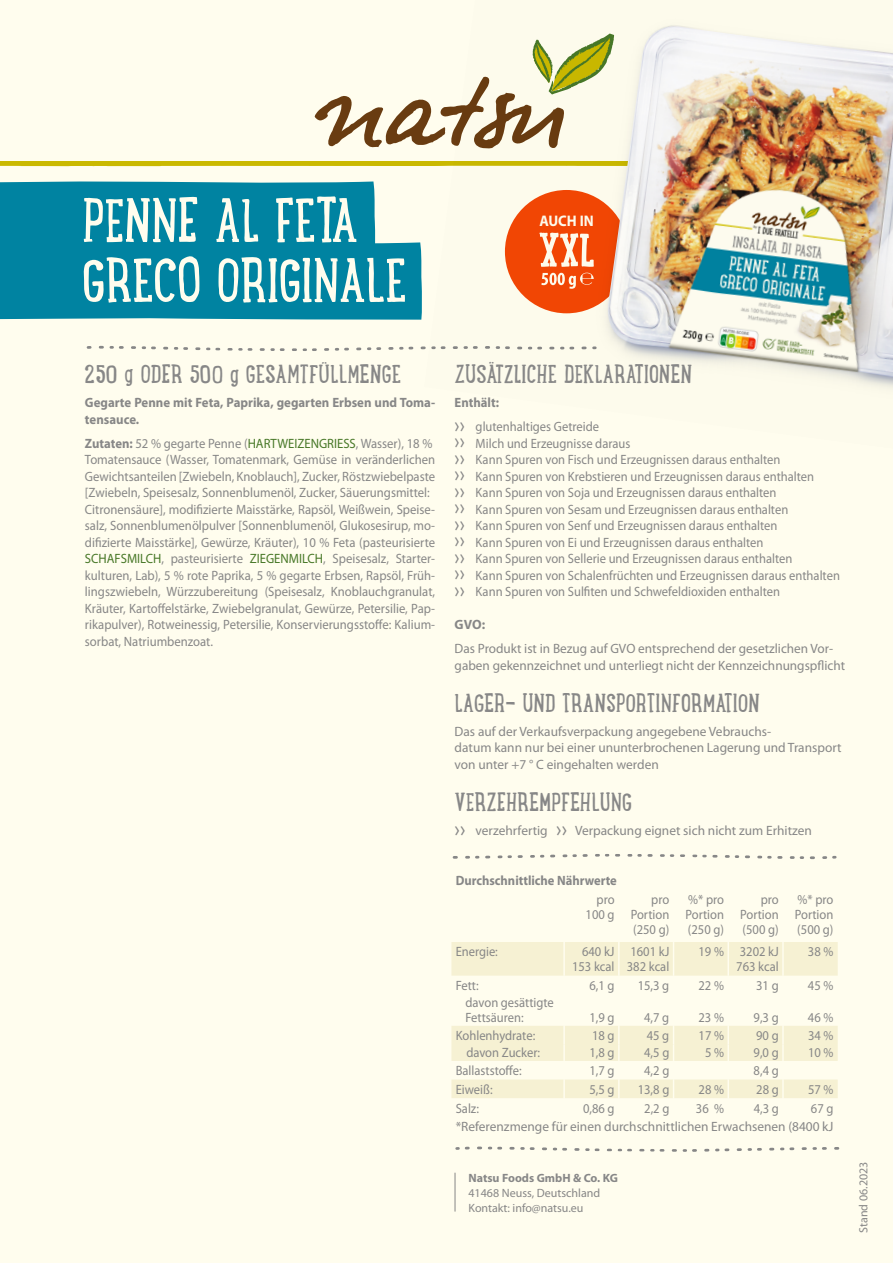
<style>
.page{position:relative;width:893px;height:1263px;background:#fffdee}
.page>*{position:absolute;margin:0;border:0;box-sizing:border-box;transform-origin:0 0}
.t1{font:61.2px/60px "Lunch Box Slab";letter-spacing:-.01em;color:#fffdee}
.t2{font:25.5px "Lunch Box Slab";color:#878787}
.t3{font:700 15.3px "Myriad Pro";color:#fffdee;scale:.94 1}
.t4{font:13.5px/15px "Myriad Pro";color:#878787;scale:.93 1}
.t5{font:13.5px/16.5px "Myriad Pro";color:#878787;scale:.94 1}
.t6{font:13.5px/16.5px "Myriad Pro";color:#878787}
.t7{font:700 13.5px/16.5px "Myriad Pro";color:#878787;scale:.95 1}
.t8{font:700 13.5px "Myriad Pro";color:#878787;scale:.93 1}
.t9{font:700 13.5px "Myriad Pro";color:#878787}
.t10{font:12px/15px "Myriad Pro";color:#878787}
.t11{font:700 12px "Myriad Pro";color:#878787}
.s1{font-weight:700}
.s2{color:#487828}
.s3{font-family:"Lunch Box Slab";font-size:15px}
</style>
<div class="page">
<svg style="left:0;top:162px;width:424px;height:5px"></svg>
<svg style="left:314px;top:96px;width:110px;height:52px"></svg>
<svg style="left:86px;top:345px;width:338px;height:6px"></svg>
<img style="left:424px;top:25px;width:469px;height:364px">
<img style="left:603px;top:26px;width:290px;height:351px">
<svg style="left:0;top:181px;width:422px;height:139px;background:#108aa5"></svg>
<hr style="left:455px;top:1173px;width:1px;height:38px;background:#878787">
<svg style="left:452px;top:854px;width:385px;height:6px"></svg>
<svg style="left:455px;top:1146px;width:385px;height:6px"></svg>
<svg style="left:451px;top:942px;width:387px;height:156px;fill:#f6f1d3"></svg>
<hr style="left:618px;top:942px;width:2px;height:34px;background:#fffdee">
<hr style="left:673px;top:942px;width:1px;height:34px;background:#fffdee">
<hr style="left:727px;top:942px;width:2px;height:34px;background:#fffdee">
<hr style="left:782px;top:942px;width:2px;height:34px;background:#fffdee">
<svg style="left:618px;top:976px;width:2px;height:18px"></svg>
<svg style="left:673px;top:976px;width:1px;height:18px"></svg>
<svg style="left:727px;top:976px;width:2px;height:18px"></svg>
<svg style="left:782px;top:976px;width:2px;height:18px"></svg>
<hr style="left:618px;top:994px;width:2px;height:32px;background:#fffdee">
<hr style="left:673px;top:994px;width:1px;height:32px;background:#fffdee">
<hr style="left:727px;top:994px;width:2px;height:32px;background:#fffdee">
<hr style="left:782px;top:994px;width:2px;height:32px;background:#fffdee">
<svg style="left:618px;top:1026px;width:2px;height:72px"></svg>
<svg style="left:673px;top:1026px;width:1px;height:72px"></svg>
<svg style="left:727px;top:1026px;width:2px;height:72px"></svg>
<svg style="left:782px;top:1026px;width:2px;height:72px"></svg>
<hr style="left:563px;top:942px;width:2px;height:34px;background:#fffdee">
<svg style="left:563px;top:976px;width:2px;height:18px"></svg>
<hr style="left:563px;top:994px;width:2px;height:32px;background:#fffdee">
<svg style="left:563px;top:1026px;width:2px;height:72px"></svg>
<h1 class="t1" style="left:82px;top:187px;width:326px">PENNE AL FETA<br>GRECO ORIGINALE</h1>
<p class="t3" style="left:539px;top:211px;width:59px">AUCH IN</p>
<h2 class="t2" style="left:85px;top:353px;width:318px">250 g ODER 500 g GESAMTFÜLLMENGE</h2>
<p class="t7" style="left:85px;top:394px;width:370px">Gegarte Penne mit Feta, Paprika, gegarten Erbsen und Toma&shy;tensauce.</p>
<p class="t5" style="left:85px;top:435px;width:374px"><span class="s1">Zutaten:</span> 52 % gegarte Penne (<span class="s2">HARTWEIZENGRIESS</span>, Wasser), 18 % Tomatensauce (Wasser, Tomatenmark, Gemüse in veränderlichen Gewichtsanteilen [Zwiebeln, Knoblauch], Zucker, Röstzwiebelpaste [Zwiebeln, Speisesalz, Sonnenblumenöl, Zucker, Säuerungsmittel:<br>Citronensäure], modifizierte Maisstärke, Rapsöl, Weißwein, Speise&shy;salz, Sonnenblumenölpulver [Sonnenblumenöl, Glukosesirup, mo&shy;difizierte Maisstärke], Gewürze, Kräuter), 10 % Feta (pasteurisierte <span class="s2">SCHAFSMILCH</span>, pasteurisierte <span class="s2">ZIEGENMILCH</span>, Speisesalz, Starter&shy;kulturen, Lab), 5 % rote Paprika, 5 % gegarte Erbsen, Rapsöl, Früh&shy;lingszwiebeln, Würzzubereitung (Speisesalz, Knoblauchgranulat, Kräuter, Kartoffelstärke, Zwiebelgranulat, Gewürze, Petersilie, Pap&shy;rikapulver), Rotweinessig, Petersilie, Konservierungsstoffe: Kalium&shy;sorbat, Natriumbenzoat.</p>
<h2 class="t2" style="left:455px;top:353px;width:239px">ZUSÄTZLICHE DEKLARATIONEN</h2>
<p class="t4" style="left:455px;top:391px;width:157px;line-height:24px"><span class="s1">Enthält:<br></span><span class="s3">&gt;&gt;</span> glutenhaltiges Getreide</p>
<p class="t4" style="left:455px;top:435px;width:416px;line-height:16.5px"><span class="s3">&gt;&gt;</span> Milch und Erzeugnisse daraus<br><span class="s3">&gt;&gt;</span> Kann Spuren von Fisch und Erzeugnissen daraus enthalten<br><span class="s3">&gt;&gt;</span> Kann Spuren von Krebstieren und Erzeugnissen daraus enthalten<br><span class="s3">&gt;&gt;</span> Kann Spuren von Soja und Erzeugnissen daraus enthalten<br><span class="s3">&gt;&gt;</span> Kann Spuren von Sesam und Erzeugnissen daraus enthalten<br><span class="s3">&gt;&gt;</span> Kann Spuren von Senf und Erzeugnissen daraus enthalten<br><span class="s3">&gt;&gt;</span> Kann Spuren von Ei und Erzeugnissen daraus enthalten<br><span class="s3">&gt;&gt;</span> Kann Spuren von Sellerie und Erzeugnissen daraus enthalten<br><span class="s3">&gt;&gt;</span> Kann Spuren von Schalenfrüchten und Erzeugnissen daraus enthalten <span class="s3">&gt;&gt;</span> Kann Spuren von Sulfiten und Schwefeldioxiden enthalten</p>
<p class="t9" style="left:455px;top:616px;width:32px">GVO:</p>
<p class="t6" style="left:455px;top:641px;width:392px">Das Produkt ist in Bezug auf GVO entsprechend der gesetzlichen Vor&shy;gaben gekennzeichnet und unterliegt nicht der Kennzeichnungspflicht</p>
<h2 class="t2" style="left:455px;top:682px;width:307px">LAGER- UND TRANSPORTINFORMATION</h2>
<p class="t6" style="left:455px;top:723px;width:388px">Das auf der Verkaufsverpackung angegebene Vebrauchs-<br>datum kann nur bei einer ununterbrochenen Lagerung und Transport von unter +7 ° C eingehalten werden</p>
<h2 class="t2" style="left:455px;top:781px;width:179px">VERZEHREMPFEHLUNG</h2>
<p class="t6" style="left:455px;top:823px;width:359px"><span class="s3">&gt;&gt;</span> verzehrfertig <span class="s3">&gt;&gt;</span> Verpackung eignet sich nicht zum Erhitzen</p>
<p class="t8" style="left:456px;top:871px;width:175px">Durchschnittliche Nährwerte</p>
<p class="t4" style="left:586px;top:892px;width:33px;text-align:right">pro<br>100 g</p>
<p class="t4" style="left:631px;top:892px;width:43px;text-align:justify;text-indent:21px">pro Portion (250 g)</p>
<p class="t4" style="left:685px;top:892px;width:43px;text-align:justify">%* pro Portion (250 g)</p>
<p class="t4" style="left:740px;top:892px;width:43px;text-align:justify;text-indent:21px">pro Portion (500 g)</p>
<p class="t4" style="left:795px;top:892px;width:43px;text-align:justify">%* pro Portion (500 g)</p>
<p class="t4" style="left:456px;top:945px;width:47px">Energie:</p>
<p class="t4" style="left:572px;top:945px;width:47px;text-align:right">640 kJ<br>153 kcal</p>
<p class="t4" style="left:627px;top:945px;width:47px">1601 kJ<br>382 kcal</p>
<p class="t4" style="left:698px;top:945px;width:88px;text-align:right">19 % 3202 kJ<br>763 kcal</p>
<p class="t4" style="left:808px;top:945px;width:29px">38 %</p>
<p class="t4" style="left:456px;top:978px;width:26px">Fett:</p>
<p class="t4" style="left:589px;top:978px;width:29px">6,1 g</p>
<p class="t4" style="left:638px;top:978px;width:35px">15,3 g</p>
<p class="t4" style="left:698px;top:978px;width:29px">22 %</p>
<p class="t4" style="left:756px;top:978px;width:26px">31 g</p>
<p class="t4" style="left:808px;top:978px;width:29px">45 %</p>
<p class="t4" style="left:465px;top:995px;width:97px">davon gesättigte<br>Fettsäuren:</p>
<p class="t4" style="left:589px;top:1010px;width:29px">1,9 g</p>
<p class="t4" style="left:644px;top:1010px;width:29px">4,7 g</p>
<p class="t4" style="left:698px;top:1010px;width:29px">23 %</p>
<p class="t4" style="left:754px;top:1010px;width:29px">9,3 g</p>
<p class="t4" style="left:808px;top:1010px;width:29px">46 %</p>
<p class="t4" style="left:456px;top:1028px;width:87px">Kohlenhydrate:</p>
<p class="t4" style="left:592px;top:1028px;width:26px">18 g</p>
<p class="t4" style="left:647px;top:1028px;width:26px">45 g</p>
<p class="t4" style="left:698px;top:1028px;width:29px">17 %</p>
<p class="t4" style="left:756px;top:1028px;width:26px">90 g</p>
<p class="t4" style="left:808px;top:1028px;width:29px">34 %</p>
<p class="t4" style="left:466px;top:1045px;width:81px">davon Zucker:</p>
<p class="t4" style="left:589px;top:1045px;width:29px">1,8 g</p>
<p class="t4" style="left:644px;top:1045px;width:29px">4,5 g</p>
<p class="t4" style="left:705px;top:1045px;width:22px">5 %</p>
<p class="t4" style="left:754px;top:1045px;width:29px">9,0 g</p>
<p class="t4" style="left:808px;top:1045px;width:29px">10 %</p>
<p class="t4" style="left:456px;top:1063px;width:72px">Ballaststoffe:</p>
<p class="t4" style="left:589px;top:1063px;width:29px">1,7 g</p>
<p class="t4" style="left:644px;top:1063px;width:29px">4,2 g</p>
<p class="t4" style="left:754px;top:1063px;width:29px">8,4 g</p>
<p class="t4" style="left:456px;top:1082px;width:41px">Eiweiß:</p>
<p class="t4" style="left:589px;top:1082px;width:29px">5,5 g</p>
<p class="t4" style="left:638px;top:1082px;width:35px">13,8 g</p>
<p class="t4" style="left:699px;top:1082px;width:29px">28 %</p>
<p class="t4" style="left:756px;top:1082px;width:26px">28 g</p>
<p class="t4" style="left:808px;top:1082px;width:29px">57 %</p>
<p class="t4" style="left:456px;top:1101px;width:26px">Salz:</p>
<p class="t4" style="left:583px;top:1101px;width:35px">0,86 g</p>
<p class="t4" style="left:644px;top:1101px;width:29px">2,2 g</p>
<p class="t4" style="left:696px;top:1101px;width:32px">36 %</p>
<p class="t4" style="left:754px;top:1101px;width:29px">4,3 g</p>
<p class="t4" style="left:456px;top:1099px;width:408px;line-height:18.6px;text-align:right">67 g<br>*Referenzmenge für einen durchschnittlichen Erwachsenen (8400 kJ</p>
<p class="t11" style="left:468px;top:1170px;width:151px">Natsu Foods GmbH &amp; Co. KG</p>
<p class="t10" style="left:468px;top:1185px;width:133px">41468 Neuss, Deutschland<br>Kontakt: info@natsu.eu</p>
<p class="t10" style="left:856px;top:1233px;width:73px;rotate:-90deg">Stand 06.2023</p>
</div>
